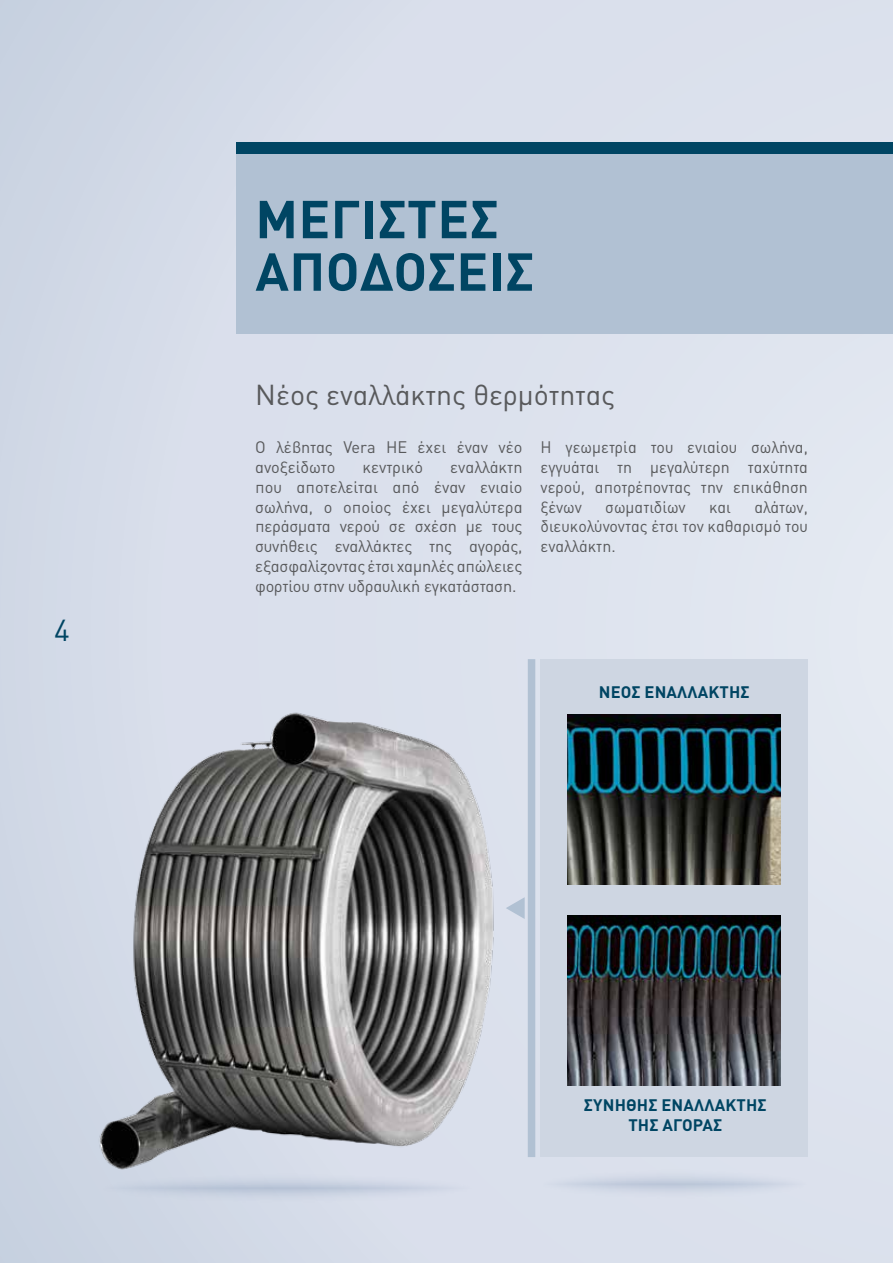
<style>
.page{position:relative;width:893px;height:1263px;background:#fff}
.page>*{position:absolute;margin:0;border:0;box-sizing:border-box;transform-origin:0 0}
.t1{font:700 52.5px/52.5px "DIN Pro";letter-spacing:.01em;color:#004563}
.t2{font:30px "DIN";color:#004563}
.t3{font:28.5px "DIN Pro";color:#58595b}
.t4{font:16.5px/19.8px "DIN Pro";letter-spacing:-.005em;color:#58595b;text-align:justify}
.t5{font:700 16.5px/19.8px "DIN Pro";letter-spacing:.01em;color:#004563}
</style>
<div class="page">
<div style="left:0;top:0;width:893px;height:1263px;background:linear-gradient(to right,#d1d8e6,#e2e7f1)"></div>
<div style="left:237px;top:142px;width:656px;height:12px;background:#004563"></div>
<div style="left:237px;top:154px;width:656px;height:180px;background:#b1c1d3"></div>
<svg style="left:540px;top:1169px;width:268px;height:30px;background:#d1d8e6"></svg>
<img style="left:36px;top:681px;width:517px;height:517px">
<svg style="left:101px;top:1173px;width:372px;height:30px;background:#ccd4e3"></svg>
<svg style="left:506px;top:897px;width:19px;height:22px"></svg>
<div style="left:540px;top:659px;width:268px;height:498px;background:#ced6e2"></div>
<img style="left:568px;top:714px;width:212px;height:171px">
<img style="left:568px;top:915px;width:212px;height:170px">
<div style="left:528px;top:659px;width:7px;height:498px;background:#b1c1d3"></div>
<h2 class="t2" style="left:54px;top:611px;width:17px">4</h2>
<h1 class="t1" style="left:255px;top:191px;width:280px">ΜΕΓΙΣΤΕΣ<br>ΑΠΟΔΟΣΕΙΣ</h1>
<h3 class="t3" style="left:255px;top:375px;width:362px">Νέος εναλλάκτης θερμότητας</h3>
<p class="t4" style="left:255px;top:437px;width:269px">Ο λέβητας Vera HE έχει έναν νέο ανοξείδωτο</p>
<p class="t4" style="left:255px;top:456px;width:269px;text-indent:195px">εναλλάκτη που αποτελείται από έναν ενιαίο σωλήνα, ο οποίος έχει μεγαλύτερα περάσματα νερού σε σχέση με τους συνήθεις εναλλάκτες της αγοράς, εξασφαλίζοντας έτσι χαμηλές απώλειες φορτίου στην υδραυλική εγκατάσταση.</p>
<p class="t4" style="left:363px;top:456px;width:62px">κεντρικό</p>
<p class="t4" style="left:540px;top:437px;width:269px">Η γεωμετρία του ενιαίου σωλήνα, εγγυάται τη μεγαλύτερη ταχύτητα νερού, αποτρέποντας την επικάθηση ξένων</p>
<p class="t4" style="left:540px;top:496px;width:269px;text-indent:214px">αλάτων, διευκολύνοντας έτσι τον καθαρισμό του εναλλάκτη.</p>
<p class="t4" style="left:605px;top:496px;width:82px">σωματιδίων</p>
<p class="t4" style="left:709px;top:496px;width:23px">και</p>
<p class="t5" style="left:599px;top:682px;width:152px">ΝΕΟς ΕΝΑΛΛΑΚΤΗΣ</p>
<p class="t5" style="left:584px;top:1094px;width:12px">συνηθ</p>
<p class="t5" style="left:628px;top:1094px;width:140px;text-indent:9px">Ησ ΕΝΑΛΛΑΚΤΗΣ<br>ΤΗΣ ΑΓΟΡΑΣ</p>
</div>
